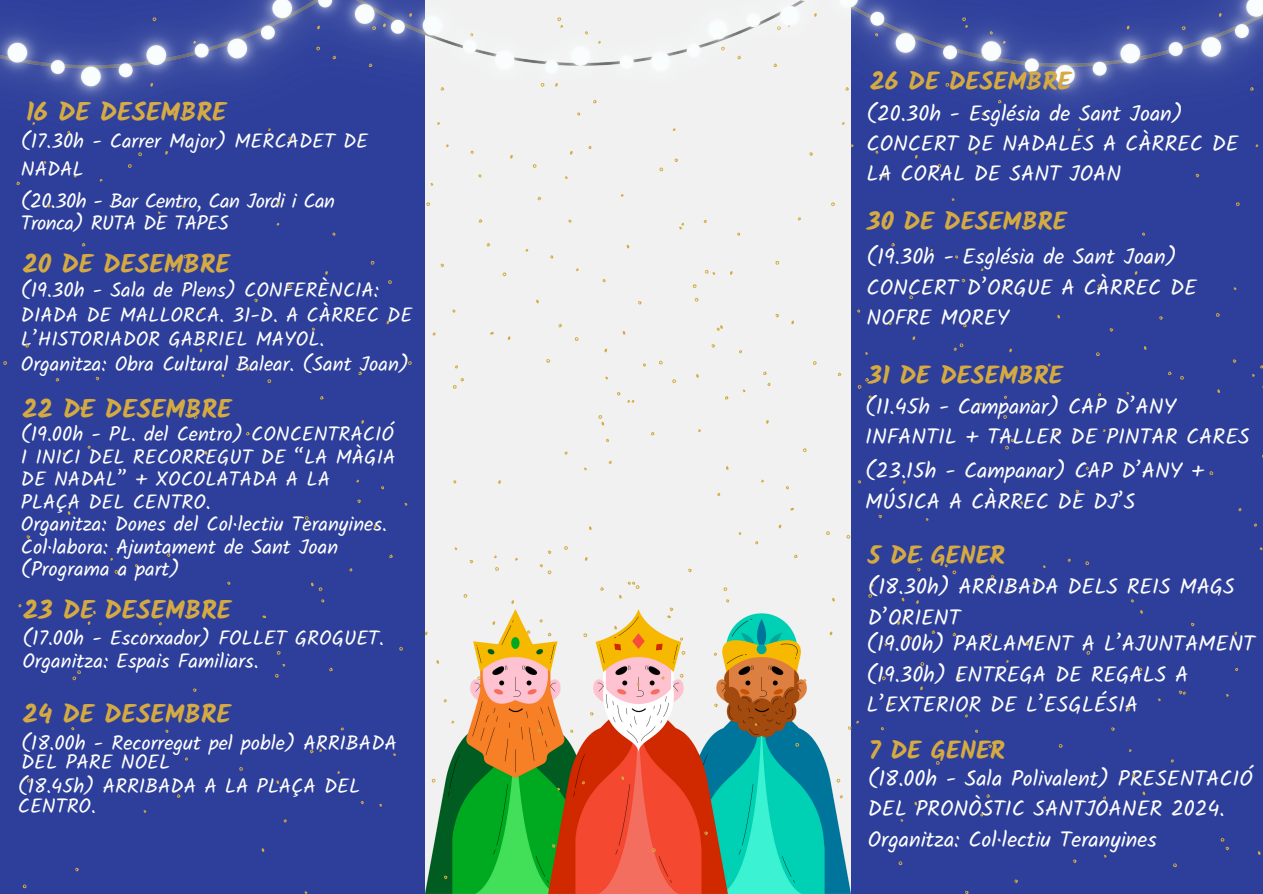
<style>
.page{position:relative;width:1263px;height:894px;background:#fff}
.page>*{position:absolute;margin:0;border:0;box-sizing:border-box;transform-origin:0 0}
.t1{font:700 26.1px "Kalam";color:#d5aa41}
.t2{font:700 25.35px "Kalam";color:#d5aa41}
.t3{font:21.9px/30.3px "Kalam";color:#fff}
.t4{font:20.4px/22.5px "Kalam";color:#fff}
.t5{font:20.4px/22.5px "Kalam";letter-spacing:-.03em;color:#fff}
</style>
<div class="page">
<div style="left:0;top:0;width:1263px;height:893px;background:#2d3f9b"></div>
<div style="left:425px;top:0;width:425px;height:893px;background:#f1f1f1"></div>
<svg style="left:464px;top:594px;width:4px;height:4px"></svg>
<svg style="left:246px;top:431px;width:4px;height:4px"></svg>
<svg style="left:194px;top:415px;width:4px;height:4px"></svg>
<svg style="left:479px;top:219px;width:3px;height:4px"></svg>
<svg style="left:426px;top:202px;width:4px;height:4px"></svg>
<svg style="left:3px;top:361px;width:4px;height:4px"></svg>
<svg style="left:143px;top:632px;width:4px;height:4px"></svg>
<svg style="left:329px;top:667px;width:4px;height:4px"></svg>
<svg style="left:277px;top:651px;width:4px;height:3px"></svg>
<svg style="left:358px;top:371px;width:4px;height:4px"></svg>
<svg style="left:288px;top:284px;width:4px;height:4px"></svg>
<svg style="left:325px;top:271px;width:3px;height:4px"></svg>
<svg style="left:128px;top:164px;width:4px;height:4px"></svg>
<svg style="left:27px;top:778px;width:4px;height:4px"></svg>
<svg style="left:310px;top:749px;width:12px;height:4px"></svg>
<svg style="left:262px;top:615px;width:4px;height:3px"></svg>
<svg style="left:868px;top:594px;width:4px;height:4px"></svg>
<svg style="left:884px;top:219px;width:3px;height:4px"></svg>
<svg style="left:831px;top:202px;width:4px;height:4px"></svg>
<svg style="left:453px;top:377px;width:11px;height:12px"></svg>
<svg style="left:408px;top:361px;width:4px;height:4px"></svg>
<svg style="left:389px;top:554px;width:4px;height:4px"></svg>
<svg style="left:371px;top:261px;width:4px;height:4px"></svg>
<svg style="left:968px;top:772px;width:4px;height:4px"></svg>
<svg style="left:988px;top:633px;width:4px;height:4px"></svg>
<svg style="left:763px;top:371px;width:4px;height:4px"></svg>
<svg style="left:268px;top:379px;width:3px;height:4px"></svg>
<svg style="left:693px;top:284px;width:4px;height:4px"></svg>
<svg style="left:533px;top:164px;width:4px;height:4px"></svg>
<svg style="left:540px;top:564px;width:12px;height:10px"></svg>
<svg style="left:963px;top:323px;width:4px;height:4px"></svg>
<svg style="left:1003px;top:415px;width:4px;height:4px"></svg>
<svg style="left:1236px;top:202px;width:4px;height:4px"></svg>
<svg style="left:858px;top:378px;width:11px;height:11px"></svg>
<svg style="left:813px;top:361px;width:4px;height:4px"></svg>
<svg style="left:794px;top:554px;width:4px;height:4px"></svg>
<svg style="left:723px;top:587px;width:4px;height:4px"></svg>
<svg style="left:882px;top:676px;width:4px;height:4px"></svg>
<svg style="left:775px;top:261px;width:4px;height:4px"></svg>
<svg style="left:672px;top:379px;width:4px;height:4px"></svg>
<svg style="left:938px;top:164px;width:4px;height:4px"></svg>
<svg style="left:945px;top:564px;width:11px;height:10px"></svg>
<svg style="left:627px;top:400px;width:7px;height:3px"></svg>
<img style="left:880px;top:0;width:383px;height:158px">
<svg style="left:502px;top:272px;width:4px;height:4px"></svg>
<svg style="left:1159px;top:316px;width:4px;height:4px"></svg>
<svg style="left:1096px;top:352px;width:4px;height:4px"></svg>
<svg style="left:826px;top:531px;width:4px;height:4px"></svg>
<svg style="left:688px;top:568px;width:4px;height:4px"></svg>
<svg style="left:628px;top:581px;width:12px;height:8px"></svg>
<svg style="left:546px;top:359px;width:4px;height:4px"></svg>
<svg style="left:598px;top:415px;width:6px;height:10px"></svg>
<svg style="left:717px;top:325px;width:6px;height:6px"></svg>
<svg style="left:909px;top:295px;width:4px;height:4px"></svg>
<svg style="left:1216px;top:313px;width:4px;height:4px"></svg>
<svg style="left:495px;top:567px;width:4px;height:3px"></svg>
<svg style="left:920px;top:662px;width:4px;height:3px"></svg>
<svg style="left:1085px;top:561px;width:4px;height:4px"></svg>
<svg style="left:1173px;top:863px;width:4px;height:4px"></svg>
<svg style="left:1233px;top:359px;width:3px;height:4px"></svg>
<svg style="left:1180px;top:375px;width:4px;height:4px"></svg>
<svg style="left:1217px;top:389px;width:3px;height:4px"></svg>
<svg style="left:659px;top:167px;width:4px;height:4px"></svg>
<svg style="left:679px;top:223px;width:5px;height:6px"></svg>
<img style="left:880px;top:0;width:74px;height:5px">
<img style="left:425px;top:609px;width:425px;height:284px">
<svg style="left:16px;top:181px;width:4px;height:4px"></svg>
<svg style="left:75px;top:867px;width:4px;height:4px"></svg>
<svg style="left:23px;top:884px;width:4px;height:4px"></svg>
<svg style="left:638px;top:301px;width:4px;height:3px"></svg>
<svg style="left:575px;top:337px;width:4px;height:4px"></svg>
<svg style="left:357px;top:499px;width:4px;height:4px"></svg>
<svg style="left:311px;top:582px;width:12px;height:9px"></svg>
<svg style="left:590px;top:711px;width:4px;height:4px"></svg>
<svg style="left:538px;top:728px;width:4px;height:4px"></svg>
<svg style="left:167px;top:553px;width:4px;height:4px"></svg>
<svg style="left:582px;top:780px;width:3px;height:4px"></svg>
<svg style="left:25px;top:343px;width:4px;height:4px"></svg>
<svg style="left:254px;top:298px;width:4px;height:4px"></svg>
<svg style="left:184px;top:254px;width:4px;height:4px"></svg>
<svg style="left:193px;top:688px;width:4px;height:4px"></svg>
<svg style="left:73px;top:670px;width:8px;height:10px"></svg>
<svg style="left:388px;top:280px;width:4px;height:4px"></svg>
<svg style="left:27px;top:535px;width:3px;height:4px"></svg>
<svg style="left:399px;top:646px;width:4px;height:4px"></svg>
<svg style="left:239px;top:767px;width:4px;height:3px"></svg>
<svg style="left:238px;top:363px;width:11px;height:7px"></svg>
<svg style="left:667px;top:607px;width:6px;height:11px"></svg>
<svg style="left:564px;top:546px;width:4px;height:4px"></svg>
<svg style="left:704px;top:831px;width:4px;height:4px"></svg>
<svg style="left:652px;top:847px;width:4px;height:4px"></svg>
<svg style="left:552px;top:843px;width:3px;height:4px"></svg>
<svg style="left:712px;top:344px;width:3px;height:4px"></svg>
<svg style="left:659px;top:360px;width:4px;height:4px"></svg>
<svg style="left:705px;top:269px;width:10px;height:6px"></svg>
<svg style="left:444px;top:875px;width:3px;height:4px"></svg>
<svg style="left:661px;top:676px;width:4px;height:3px"></svg>
<svg style="left:637px;top:682px;width:3px;height:4px"></svg>
<svg style="left:803px;top:448px;width:4px;height:4px"></svg>
<svg style="left:1179px;top:690px;width:7px;height:4px"></svg>
<svg style="left:1126px;top:707px;width:4px;height:3px"></svg>
<svg style="left:988px;top:744px;width:4px;height:4px"></svg>
<svg style="left:917px;top:567px;width:4px;height:4px"></svg>
<svg style="left:847px;top:534px;width:4px;height:4px"></svg>
<svg style="left:1005px;top:439px;width:9px;height:10px"></svg>
<svg style="left:1209px;top:471px;width:4px;height:4px"></svg>
<svg style="left:848px;top:720px;width:11px;height:9px"></svg>
<svg style="left:795px;top:742px;width:4px;height:4px"></svg>
<svg style="left:1221px;top:838px;width:8px;height:12px"></svg>
<svg style="left:1110px;top:328px;width:3px;height:4px"></svg>
<svg style="left:954px;top:343px;width:10px;height:8px"></svg>
<img style="left:0;top:0;width:880px;height:159px">
<p class="t1" style="left:26px;top:97px;width:202px">16 DE DESEMBRE</p>
<p class="t4" style="left:21px;top:127px;width:349px;line-height:28px">(17.30h - Carrer Major) MERCADET DE<br>NADAL</p>
<p class="t5" style="left:21px;top:189px;width:316px">(20.30h - Bar Centro, Can Jordi i Can<br>Tronca) RUTA DE TAPES</p>
<p class="t1" style="left:23px;top:249px;width:209px">20 DE DESEMBRE</p>
<p class="t4" style="left:21px;top:277px;width:393px;line-height:24.8px">(19.30h - Sala de Plens) CONFERÈNCIA:<br>DIADA DE MALLORCA. 31-D. A CÀRREC DE<br>L’HISTORIADOR GABRIEL MAYOL.</p>
<p class="t4" style="left:21px;top:352px;width:390px">Organitza: Obra Cultural Balear. (Sant Joan)</p>
<p class="t1" style="left:23px;top:393px;width:211px">22 DE DESEMBRE</p>
<p class="t4" style="left:21px;top:423px;width:376px">(19.00h - PL. del Centro) CONCENTRACIÓ<br>I INICI DEL RECORREGUT DE “LA MÀGIA<br>DE NADAL” + XOCOLATADA A LA<br>PLAÇA DEL CENTRO.</p>
<p class="t4" style="left:21px;top:513px;width:367px">Organitza: Dones del Col·lectiu Teranyines.</p>
<p class="t4" style="left:21px;top:535px;width:319px">Col·labora: Ajuntament de Sant Joan</p>
<p class="t4" style="left:21px;top:558px;width:160px">(Programa a part)</p>
<p class="t1" style="left:23px;top:595px;width:210px">23 DE DESEMBRE</p>
<p class="t4" style="left:22px;top:626px;width:363px">(17.00h - Escorxador) FOLLET GROGUET.</p>
<p class="t4" style="left:22px;top:649px;width:238px">Organitza: Espais Familiars.</p>
<p class="t1" style="left:23px;top:698px;width:210px">24 DE DESEMBRE</p>
<p class="t4" style="left:21px;top:733px;width:377px;line-height:19px">(18.00h - Recorregut pel poble) ARRIBADA<br>DEL PARE NOEL</p>
<p class="t4" style="left:18px;top:776px;width:344px;line-height:19px">(18.45h) ARRIBADA A LA PLAÇA DEL<br>CENTRO.</p>
<p class="t2" style="left:870px;top:67px;width:203px">26 DE DESEMBRE</p>
<p class="t3" style="left:866px;top:98px;width:374px">(20.30h - Església de Sant Joan)<br>CONCERT DE NADALES A CÀRREC DE<br>LA CORAL DE SANT JOAN</p>
<p class="t2" style="left:867px;top:206px;width:201px">30 DE DESEMBRE</p>
<p class="t3" style="left:866px;top:242px;width:332px">(19.30h - Església de Sant Joan)<br>CONCERT D’ORGUE A CÀRREC DE<br>NOFRE MOREY</p>
<p class="t2" style="left:868px;top:360px;width:196px">31 DE DESEMBRE</p>
<p class="t3" style="left:865px;top:391px;width:386px">(11.45h - Campanar) CAP D’ANY<br>INFANTIL + TALLER DE PINTAR CARES</p>
<p class="t3" style="left:865px;top:455px;width:341px">(23.15h - Campanar) CAP D’ANY +<br>MÚSICA A CÀRREC DE DJ’S</p>
<p class="t2" style="left:868px;top:540px;width:139px">5 DE GENER</p>
<p class="t3" style="left:868px;top:571px;width:369px">(18.30h) ARRIBADA DELS REIS MAGS<br>D’ORIENT</p>
<p class="t3" style="left:866px;top:628px;width:390px">(19.00h) PARLAMENT A L’AJUNTAMENT</p>
<p class="t3" style="left:866px;top:658px;width:323px">(19.30h) ENTREGA DE REGALS A<br>L’EXTERIOR DE L’ESGLÉSIA</p>
<p class="t2" style="left:869px;top:735px;width:138px">7 DE GENER</p>
<p class="t3" style="left:868px;top:763px;width:386px">(18.00h - Sala Polivalent) PRESENTACIÓ<br>DEL PRONÒSTIC SANTJOANER 2024.</p>
<p class="t3" style="left:868px;top:823px;width:290px">Organitza: Col·lectiu Teranyines</p>
</div>
